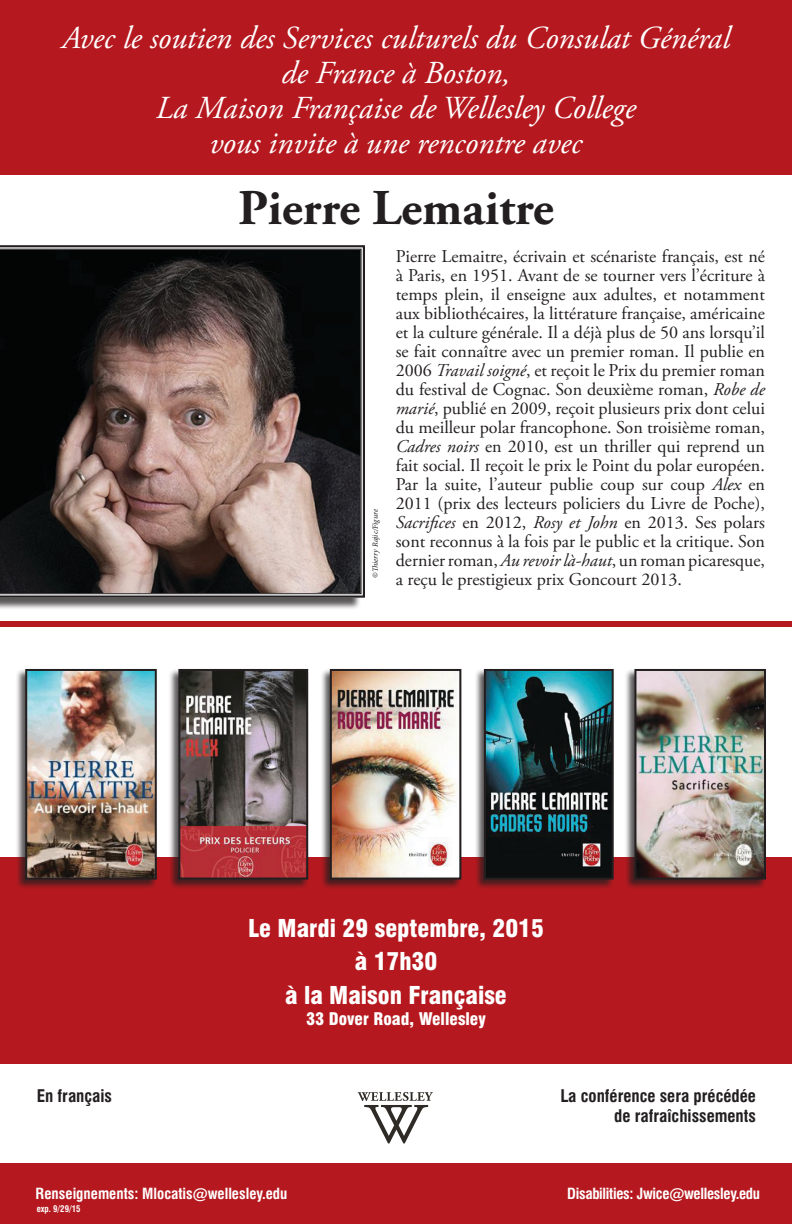
<style>
.page{position:relative;width:792px;height:1224px;background:#fff}
.page>*{position:absolute;margin:0;border:0;box-sizing:border-box;transform-origin:0 0}
.t1{font:700 50px "Adobe Garamond Pro";color:#231f20}
.t2{font:italic 32px "Adobe Garamond Pro";color:#fff}
.t3{font:900 condensed 24px "Swiss 721 BT";color:#fff}
.t4{font:18px/19px "Adobe Garamond Pro";color:#231f20;text-align:justify}
.t5{font:700 condensed 17px "Swiss 721 BT";color:#231f20}
.t6{font:900 condensed 17px "Swiss 721 BT";color:#fff}
.t7{font:700 condensed 15px "Swiss 721 BT";color:#fff}
.t8{font:700 condensed 15px "Swiss 721 BT";letter-spacing:-.02em;color:#fff}
.t9{font:700 condensed 9px "Swiss 721 BT";color:#fff}
.t10{font:italic 8px "Minion Pro";letter-spacing:-.005em;color:#231f20}
.s1{font-style:italic}
</style>
<div class="page">
<div style="left:0;top:857px;width:792px;height:207px;background:#b5191f"></div>
<div style="left:0;top:621px;width:792px;height:6px;background:#b5191f"></div>
<div style="left:0;top:1164px;width:792px;height:60px;background:#b5191f"></div>
<div style="left:0;top:0;width:792px;height:174px;background:#b5191f"></div>
<svg style="left:358px;top:1092px;width:75px;height:51px"></svg>
<div style="left:0;top:247px;width:362px;height:363px;background:#231f20;opacity:.75"></div>
<svg style="left:0;top:245px;width:365px;height:354px;background:#6f6d6d"></svg>
<svg style="left:0;top:249px;width:361px;height:345px;background:#524541"></svg>
<div style="left:168px;top:668px;width:141px;height:221px;background:#231f20;opacity:.75"></div>
<img style="left:181px;top:672px;width:124px;height:205px">
<div style="left:178px;top:669px;width:130px;height:211px;border:2px solid #231f20"></div>
<div style="left:15px;top:668px;width:143px;height:221px;background:#231f20;opacity:.75"></div>
<img style="left:28px;top:672px;width:126px;height:205px">
<div style="left:25px;top:669px;width:132px;height:211px;border:2px solid #231f20"></div>
<div style="left:474px;top:668px;width:141px;height:221px;background:#231f20;opacity:.75"></div>
<img style="left:487px;top:672px;width:124px;height:205px">
<div style="left:484px;top:669px;width:130px;height:211px;border:2px solid #231f20"></div>
<div style="left:320px;top:668px;width:142px;height:221px;background:#231f20;opacity:.75"></div>
<img style="left:333px;top:672px;width:125px;height:205px">
<div style="left:330px;top:669px;width:131px;height:211px;border:2px solid #231f20"></div>
<div style="left:624px;top:668px;width:143px;height:221px;background:#231f20;opacity:.75"></div>
<img style="left:637px;top:672px;width:126px;height:205px">
<div style="left:634px;top:669px;width:132px;height:211px;border:2px solid #231f20"></div>
<p class="t2" style="left:62px;top:19px;width:670px">Avec le soutien des Services culturels du Consulat Général</p>
<p class="t2" style="left:281px;top:54px;width:230px">de France à Boston,</p>
<p class="t2" style="left:156px;top:89px;width:482px">La Maison Française de Wellesley College</p>
<p class="t2" style="left:209px;top:124px;width:374px">vous invite à une rencontre avec</p>
<p class="t1" style="left:238px;top:179px;width:317px">Pierre Lemaitre</p>
<p class="t10" style="left:370px;top:578px;width:70px;rotate:-90deg">©Thierry Rajic/Figure</p>
<p class="t4" style="left:396px;top:247px;width:371px">Pierre Lemaitre, écrivain et scénariste français, est né à Paris, en 1951. Avant de se tourner vers l’écriture à temps plein, il enseigne aux adultes, et notamment aux bibliothécaires, la littérature française, américaine et la culture générale. Il a déjà plus de 50 ans lorsqu’il se fait connaître avec un premier roman. Il publie en 2006 <span class="s1">Travail soigné</span>, et reçoit le Prix du premier roman du festival de Cognac. Son deuxième roman, <span class="s1">Robe de marié</span>, publié en 2009, reçoit plusieurs prix dont celui du meilleur polar francophone. Son troisième roman, <span class="s1">Cadres noirs</span> en 2010, est un thriller qui reprend un fait social. Il reçoit le prix le Point du polar européen.<br>Par la suite, l’auteur publie coup sur coup <span class="s1">Alex</span> en 2011 (prix des lecteurs policiers du Livre de Poche), <span class="s1">Sacrifices</span> en 2012, <span class="s1">Rosy et John</span> en 2013. Ses polars sont reconnus à la fois par le public et la critique. Son dernier roman, <span class="s1">Au revoir là-haut</span>, un roman picaresque, a reçu le prestigieux prix Goncourt 2013.</p>
<p class="t3" style="left:248px;top:913px;width:297px">Le Mardi 29 septembre, 2015</p>
<p class="t3" style="left:355px;top:947px;width:84px">à 17h30</p>
<p class="t3" style="left:285px;top:981px;width:223px">à la Maison Française</p>
<p class="t6" style="left:306px;top:1008px;width:181px">33 Dover Road, Wellesley</p>
<p class="t5" style="left:37px;top:1085px;width:77px">En français</p>
<p class="t5" style="left:560px;top:1085px;width:197px">La conférence sera précédée</p>
<p class="t5" style="left:614px;top:1106px;width:143px">de rafraîchissements</p>
<p class="t7" style="left:36px;top:1185px;width:253px">Renseignements: Mlocatis@wellesley.edu</p>
<p class="t8" style="left:567px;top:1185px;width:195px">Disabilities: Jwice@wellesley.edu</p>
<p class="t9" style="left:37px;top:1203px;width:45px">exp. 9/29/15</p>
</div>
